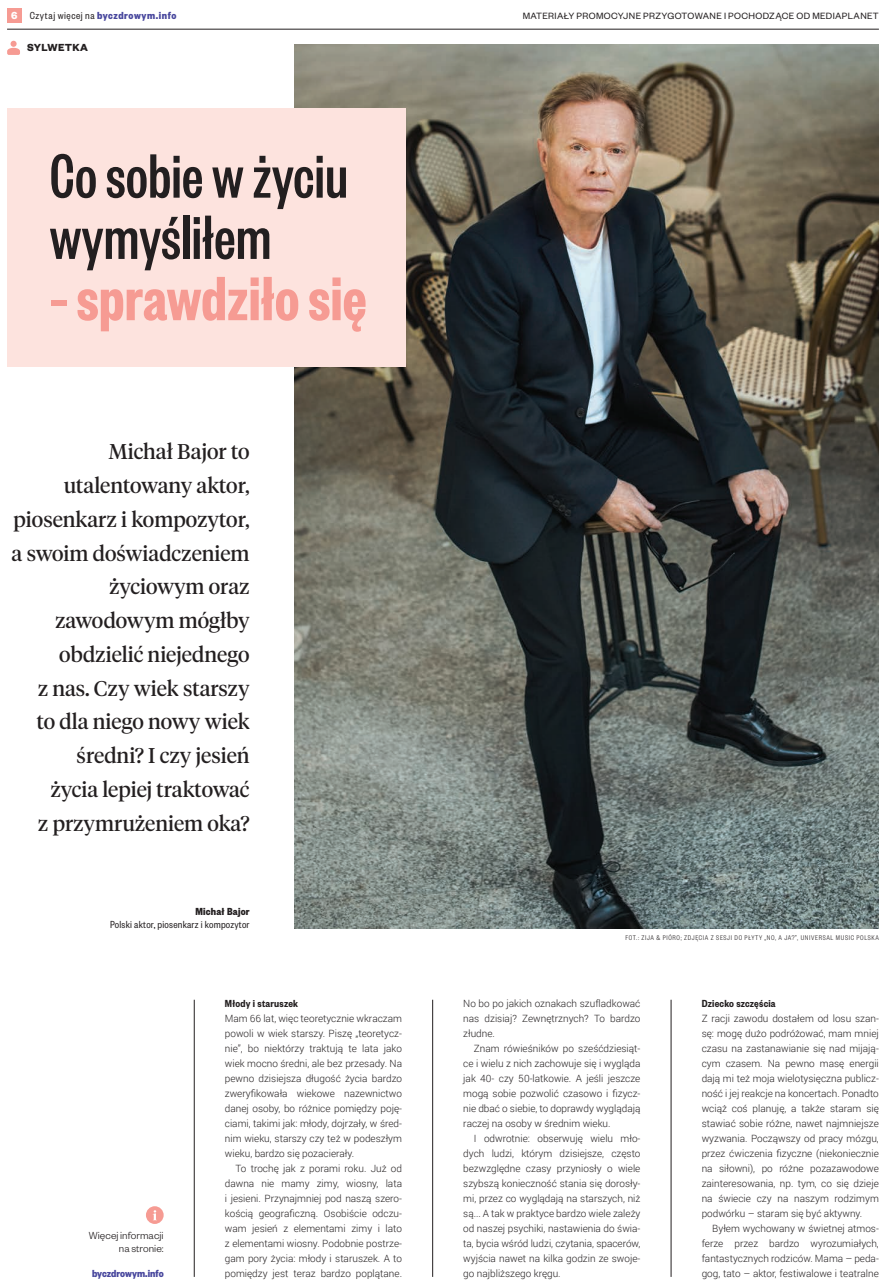
<style>
.page{position:relative;width:886px;height:1284px;background:#fff}
.page>*{position:absolute;margin:0;border:0;box-sizing:border-box;transform-origin:0 0}
.t1{font:500 68.75px/61.2px "Founders Grotesk X Cond";letter-spacing:.01em;color:#231f20}
.t2{font:600 68.75px "Founders Grotesk X Cond";letter-spacing:.01em;color:#f69b93}
.t3{font:21.25px/33.8px "Tiempos Headline";color:#231f20;text-align:right}
.t4{font:11.25px "Founders Grotesk Cond";letter-spacing:.02em;color:#231f20}
.t5{font:600 11.25px "Founders Grotesk Cond";letter-spacing:.02em;color:#231f20}
.t6{font:700 11.25px "Founders Grotesk Cond";letter-spacing:.045em;color:#48479d}
.t7{font:300 11.25px/12.5px "Founders Grotesk";letter-spacing:.005em;color:#231f20;text-align:right}
.t8{font:700 11.25px "Founders Grotesk Cond";letter-spacing:-.005em;color:#48479d}
.t9{font:700 11.25px "Founders Grotesk Cond";letter-spacing:.02em;color:#231f20}
.t10{font:700 11.25px "Founders Grotesk";letter-spacing:.025em;color:#231f20}
.t11{font:300 10px/15px "Roboto";color:#231f20;text-align:justify}
.t12{font:10px "Founders Grotesk";letter-spacing:.035em;color:#231f20}
.t13{font:300 7.5px "Founders Grotesk Cond";letter-spacing:.09em;color:#231f20}
.s1{font-family:"Founders Grotesk";color:#fff}
.s2{font-weight:400;color:#231f20}
</style>
<div class="page">
<div style="left:7px;top:9px;width:14px;height:14px;background:#f69b93"></div>
<hr style="left:7px;top:29px;width:872px;height:1px;background:#231f20">
<img style="left:294px;top:44px;width:585px;height:884px">
<svg style="left:7px;top:41px;width:13px;height:14px"></svg>
<div style="left:7px;top:108px;width:399px;height:259px;background:#fde3de"></div>
<hr style="left:194px;top:1000px;width:1px;height:277px;background:#231f20">
<hr style="left:432px;top:1000px;width:1px;height:277px;background:#231f20">
<hr style="left:671px;top:1000px;width:1px;height:277px;background:#231f20">
<svg style="left:146px;top:1206px;width:18px;height:18px"></svg>
<p class="t6" style="left:11px;top:9px;width:167px"><span class="s1">6</span> <span class="s2">Czytaj więcej na</span> byczdrowym.info</p>
<p class="t12" style="left:523px;top:10px;width:358px">MATERIAŁY PROMOCYJNE PRZYGOTOWANE I POCHODZĄCE OD MEDIAPLANET</p>
<p class="t10" style="left:27px;top:41px;width:62px">SYLWETKA</p>
<h1 class="t1" style="left:50px;top:142px;width:299px">Co sobie w życiu wymyśliłem</h1>
<h1 class="t2" style="left:50px;top:257px;width:318px">– sprawdziło się</h1>
<p class="t3" style="left:12px;top:434px;width:239px">Michał Bajor to utalentowany aktor, piosenkarz i kompozytor, a swoim doświadczeniem życiowym oraz zawodowym mógłby obdzielić niejednego<br>z nas. Czy wiek starszy<br>to dla niego nowy wiek średni? I czy jesień<br>życia lepiej traktować<br>z przymrużeniem oka?</p>
<p class="t9" style="left:195px;top:905px;width:56px">Michał Bajor</p>
<p class="t4" style="left:110px;top:918px;width:141px">Polski aktor, piosenkarz i kompozytor</p>
<p class="t7" style="left:89px;top:1229px;width:76px">Więcej informacji na stronie:</p>
<p class="t8" style="left:92px;top:1266px;width:73px">byczdrowym.info</p>
<p class="t5" style="left:225px;top:996px;width:75px">Młody i staruszek</p>
<p class="t11" style="left:225px;top:1010px;width:179px">Mam 66 lat, więc teoretycznie wkraczam powoli w wiek starszy. Piszę „teoretycz&shy;nie”, bo niektórzy traktują te lata jako wiek mocno średni, ale bez przesady. Na pewno dzisiejsza długość życia bardzo zweryfikowała wiekowe nazewnictwo danej osoby, bo różnice pomiędzy poję&shy;ciami, takimi jak: młody, dojrzały, w śred&shy;nim wieku, starszy czy też w podeszłym wieku, bardzo się pozacierały.</p>
<p class="t11" style="left:225px;top:1160px;width:179px;text-indent:11px">To trochę jak z porami roku. Już od dawna nie mamy zimy, wiosny, lata i jesieni. Przynajmniej pod naszą szero&shy;kością geograficzną. Osobiście odczu&shy;wam jesień z elementami zimy i lato z elementami wiosny. Podobnie postrze&shy;gam pory życia: młody i staruszek. A to pomiędzy jest teraz bardzo poplątane.</p>
<p class="t13" style="left:625px;top:933px;width:255px">FOT.: ZIJA &amp; PIÓRO; ZDJĘCIA Z SESJI DO PŁYTY „NO, A JA?”, UNIVERSAL MUSIC POLSKA</p>
<p class="t11" style="left:463px;top:995px;width:179px">No bo po jakich oznakach szufladkować nas dzisiaj? Zewnętrznych? To bardzo złudne.</p>
<p class="t11" style="left:463px;top:1040px;width:179px;text-indent:11px">Znam rówieśników po sześćdziesiąt&shy;ce i wielu z nich zachowuje się i wygląda jak 40- czy 50-latkowie. A jeśli jeszcze mogą sobie pozwolić czasowo i fizycz&shy;nie dbać o siebie, to doprawdy wyglądają raczej na osoby w średnim wieku.</p>
<p class="t11" style="left:463px;top:1130px;width:179px;text-indent:11px">I odwrotnie: obserwuję wielu mło&shy;dych ludzi, którym dzisiejsze, często bezwzględne czasy przyniosły o wiele szybszą konieczność stania się dorosły&shy;mi, przez co wyglądają na starszych, niż są... A tak w praktyce bardzo wiele zależy od naszej psychiki, nastawienia do świa&shy;ta, bycia wśród ludzi, czytania, spacerów, wyjścia nawet na kilka godzin ze swoje&shy;go najbliższego kręgu.</p>
<p class="t5" style="left:702px;top:996px;width:76px">Dziecko szczęścia</p>
<p class="t11" style="left:702px;top:1010px;width:179px">Z racji zawodu dostałem od losu szan&shy;sę: mogę dużo podróżować, mam mniej czasu na zastanawianie się nad mijają&shy;cym czasem. Na pewno masę energii dają mi też moja wielotysięczna publicz&shy;ność i jej reakcje na koncertach. Ponadto wciąż coś planuję, a także staram się stawiać sobie różne, nawet najmniejsze wyzwania. Począwszy od pracy mózgu, przez ćwiczenia fizyczne (niekoniecznie na siłowni), po różne pozazawodowe zainteresowania, np. tym, co się dzieje na świecie czy na naszym rodzimym podwórku – staram się być aktywny.</p>
<p class="t11" style="left:702px;top:1220px;width:179px;text-indent:11px">Byłem wychowany w świetnej atmos&shy;ferze przez bardzo wyrozumiałych, fantastycznych rodziców. Mama – peda&shy;gog, tato – aktor, festiwalowe i teatralne</p>
</div>
